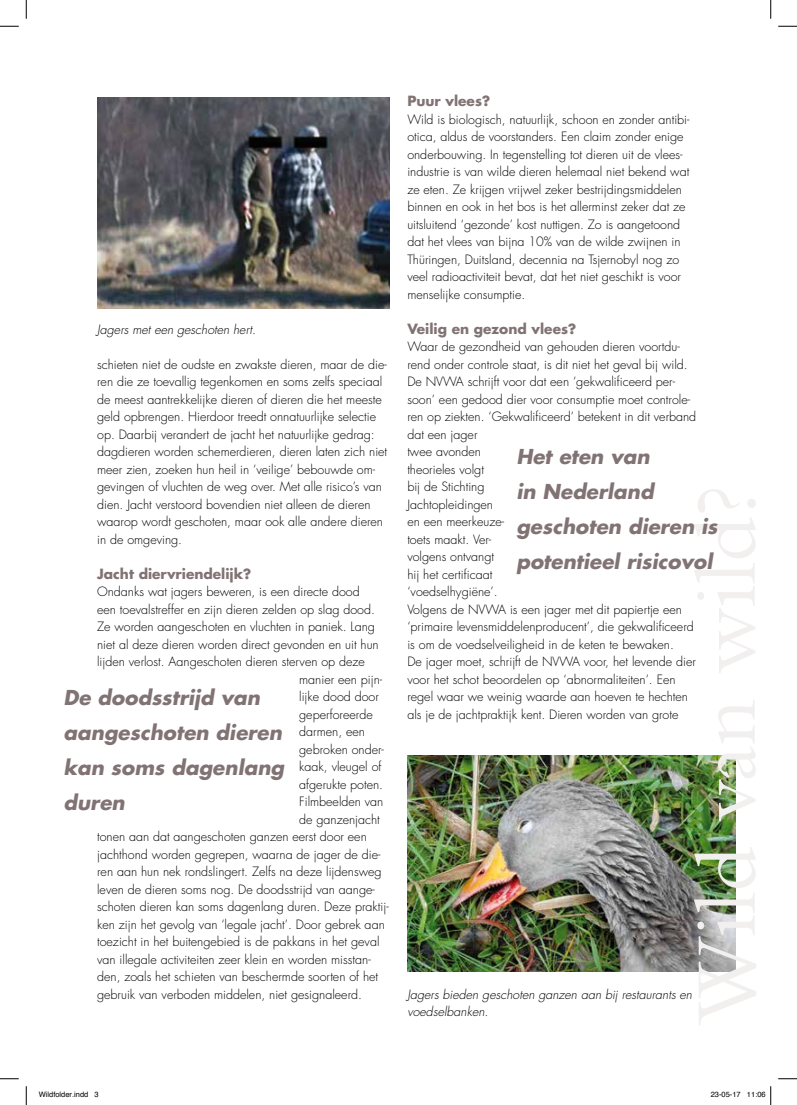
<style>
.page{position:relative;width:797px;height:1105px;background:#fff}
.page>*{position:absolute;margin:0;border:0;box-sizing:border-box;transform-origin:0 0}
.t1{font:90px "Bembo";color:#f2efef}
.t2{font:italic 700 20px/35px "Futura Std";color:#817374}
.t3{font:700 13.75px "Futura Std";color:#817374}
.t4{font:300 12.5px/17.5px "Futura Std";color:#000}
.t5{font:italic 300 12.5px/17.5px "Futura Std";color:#000}
.t6{font:7.5px "Helvetica";color:#000}
</style>
<div class="page">
<img style="left:97px;top:97px;width:292px;height:212px">
<img style="left:407px;top:755px;width:328px;height:216px">
<svg style="left:0;top:25px;width:19px;height:2px"></svg>
<svg style="left:778px;top:25px;width:19px;height:2px"></svg>
<svg style="left:0;top:1078px;width:19px;height:1px"></svg>
<svg style="left:778px;top:1078px;width:19px;height:1px"></svg>
<svg style="left:25px;top:0;width:2px;height:19px"></svg>
<svg style="left:25px;top:1086px;width:2px;height:19px"></svg>
<svg style="left:770px;top:0;width:1px;height:19px"></svg>
<svg style="left:770px;top:1086px;width:1px;height:19px"></svg>
<p class="t5" style="left:97px;top:321px;width:160px">Jagers met een geschoten hert.</p>
<p class="t4" style="left:97px;top:356px;width:291px">schieten niet de oudste en zwakste dieren, maar de die&shy;ren die ze toevallig tegenkomen en soms zelfs speciaal de meest aantrekkelijke dieren of dieren die het meeste geld opbrengen. Hierdoor treedt onnatuurlijke selectie op. Daarbij verandert de jacht het natuurlijke gedrag: dagdieren worden schemerdieren, dieren laten zich niet meer zien, zoeken hun heil in ‘veilige’ bebouwde om&shy;gevingen of vluchten de weg over. Met alle risico’s van dien. Jacht verstoord bovendien niet alleen de dieren waarop wordt geschoten, maar ook alle andere dieren in de omgeving.</p>
<p class="t3" style="left:97px;top:564px;width:156px">Jacht diervriendelijk?</p>
<p class="t4" style="left:97px;top:583px;width:264px">Ondanks wat jagers beweren, is een directe dood</p>
<p class="t4" style="left:97px;top:601px;width:279px">een toevalstreffer en zijn dieren zelden op slag dood.</p>
<p class="t4" style="left:97px;top:618px;width:279px">Ze worden aangeschoten en vluchten in paniek. Lang</p>
<p class="t4" style="left:97px;top:636px;width:283px">niet al deze dieren worden direct gevonden en uit hun</p>
<p class="t4" style="left:97px;top:653px;width:269px">lijden verlost. Aangeschoten dieren sterven op deze</p>
<p class="t4" style="left:299px;top:671px;width:84px">manier een pijn-</p>
<p class="t4" style="left:299px;top:688px;width:81px">lijke dood door</p>
<p class="t4" style="left:299px;top:706px;width:75px">geperforeerde</p>
<p class="t4" style="left:299px;top:723px;width:67px">darmen, een</p>
<p class="t4" style="left:299px;top:741px;width:86px">gebroken onder-</p>
<p class="t4" style="left:299px;top:758px;width:84px">kaak, vleugel of</p>
<p class="t4" style="left:299px;top:776px;width:85px">afgerukte poten.</p>
<p class="t4" style="left:299px;top:793px;width:86px">Filmbeelden van</p>
<p class="t4" style="left:299px;top:811px;width:82px">de ganzenjacht</p>
<p class="t4" style="left:97px;top:828px;width:271px">tonen aan dat aangeschoten ganzen eerst door een</p>
<p class="t4" style="left:97px;top:846px;width:285px">jachthond worden gegrepen, waarna de jager de die-</p>
<p class="t4" style="left:97px;top:863px;width:286px">ren aan hun nek rondslingert. Zelfs na deze lijdensweg</p>
<p class="t4" style="left:97px;top:881px;width:279px">leven de dieren soms nog. De doodsstrijd van aange-</p>
<p class="t4" style="left:97px;top:898px;width:293px">schoten dieren kan soms dagenlang duren. Deze praktij-</p>
<p class="t4" style="left:97px;top:916px;width:289px">ken zijn het gevolg van ‘legale jacht’. Door gebrek aan</p>
<p class="t4" style="left:97px;top:933px;width:284px">toezicht in het buitengebied is de pakkans in het geval</p>
<p class="t4" style="left:97px;top:951px;width:275px">van illegale activiteiten zeer klein en worden misstan-</p>
<p class="t4" style="left:97px;top:968px;width:282px">den, zoals het schieten van beschermde soorten of het</p>
<p class="t4" style="left:97px;top:986px;width:266px">gebruik van verboden middelen, niet gesignaleerd.</p>
<h2 class="t2" style="left:63px;top:680px;width:222px">De doodsstrijd van aangeschoten dieren kan soms dagenlang duren</h2>
<p class="t3" style="left:407px;top:92px;width:84px">Puur vlees?</p>
<p class="t4" style="left:407px;top:111px;width:284px">Wild is biologisch, natuurlijk, schoon en zonder antibi&shy;otica, aldus de voorstanders. Een claim zonder enige onderbouwing. In tegenstelling tot dieren uit de vlees&shy;industrie is van wilde dieren helemaal niet bekend wat ze eten. Ze krijgen vrijwel zeker bestrijdingsmiddelen binnen en ook in het bos is het allerminst zeker dat ze uitsluitend ‘gezonde’ kost nuttigen. Zo is aangetoond dat het vlees van bijna 10% van de wilde zwijnen in Thüringen, Duitsland, decennia na Tsjernobyl nog zo veel radioactiviteit bevat, dat het niet geschikt is voor menselijke consumptie.</p>
<p class="t3" style="left:407px;top:319px;width:170px">Veilig en gezond vlees?</p>
<p class="t4" style="left:407px;top:338px;width:290px">Waar de gezondheid van gehouden dieren voortdu&shy;rend onder controle staat, is dit niet het geval bij wild.<br>De NVWA schrijft voor dat een ‘gekwalificeerd per&shy;soon’ een gedood dier voor consumptie moet controle&shy;ren op ziekten. ‘Gekwalificeerd’ betekent in dit verband dat een jager<br>twee avonden<br>theorieles volgt<br>bij de Stichting<br>Jachtopleidingen<br>en een meerkeuze-<br>toets maakt. Ver-<br>volgens ontvangt<br>hij het certificaat<br>‘voedselhygiëne’.<br>Volgens de NVWA is een jager met dit papiertje een ‘primaire levensmiddelenproducent’, die gekwalificeerd is om de voedselveiligheid in de keten te bewaken.<br>De jager moet, schrijft de NVWA voor, het levende dier voor het schot beoordelen op ‘abnormaliteiten’. Een regel waar we weinig waarde aan hoeven te hechten als je de jachtpraktijk kent. Dieren worden van grote</p>
<h2 class="t2" style="left:516px;top:440px;width:203px">Het eten van<br>in Nederland geschoten dieren is potentieel risicovol</h2>
<h1 class="t1" style="left:674px;top:1025px;width:542px;rotate:-90deg">Wild van wild?</h1>
<p class="t5" style="left:407px;top:986px;width:286px">Jagers bieden geschoten ganzen aan bij restaurants en voedselbanken.</p>
<p class="t6" style="left:39px;top:1089px;width:62px">Wildfolder.indd 3</p>
<p class="t6" style="left:710px;top:1089px;width:57px">23-05-17 11:06</p>
</div>
